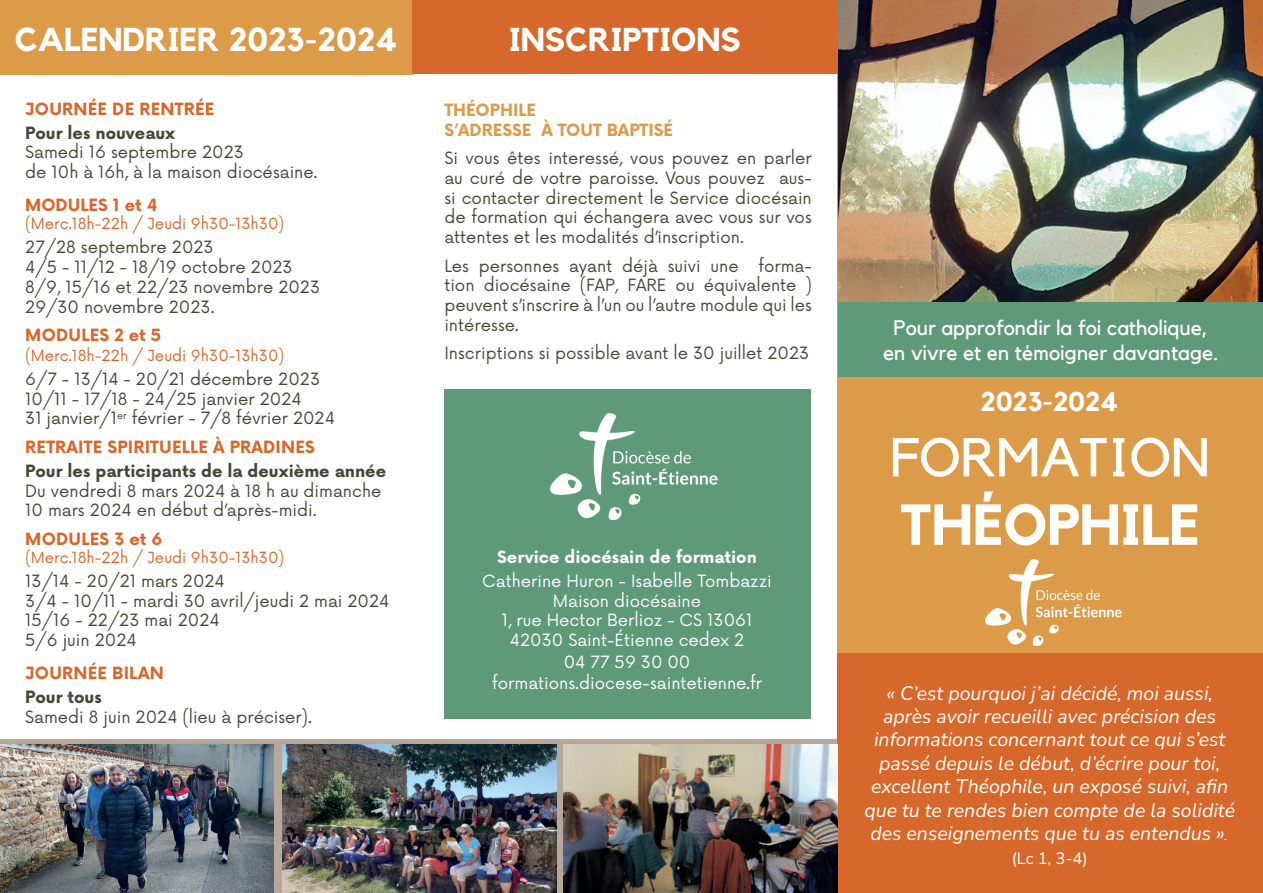
<style>
.page{position:relative;width:1263px;height:893px;background:#fff}
.page>*{position:absolute;margin:0;border:0;box-sizing:border-box;transform-origin:0 0}
.t1{font:700 57px "Kollektif";color:#fdfef9}
.t2{font:54px "Kollektif";color:#fdfef9}
.t3{font:45px "Trade Gothic LT Bold Cond Twenty";color:#fff}
.t4{font:700 33px "Kollektif";color:#fff}
.t5{font:700 27px "Kollektif";color:#fff}
.t6{font:21px/25.2px "Kollektif";color:#fff;text-align:center}
.t7{font:italic 200 19.5px/23.4px "Nunito";color:#fdfef9;text-align:center}
.t8{font:16.5px/19.8px "Now Alt";color:#474639}
.t9{font:16.5px/19.8px "Now Alt";color:#fff;text-align:center}
.t10{font:700 16.5px "Now Alt";letter-spacing:.01em;color:#d6682c}
.t11{font:700 16.5px "Now Alt";color:#474639}
.t12{font:700 16.5px/19.8px "Now Alt";color:#db9b49}
.t13{font:700 16.5px "Now Alt";color:#fff}
.t14{font:200 16.5px "Nunito";color:#fdfef9}
.t15{font:15px "Now Alt";color:#d6682c}
.s1{font-family:"Dancing Script OT";font-weight:400;font-style:normal}
</style>
<div class="page">
<div style="left:838px;top:0;width:425px;height:893px;background:#db9b49"></div>
<div style="left:838px;top:653px;width:425px;height:240px;background:#d6682c"></div>
<img style="left:838px;top:0;width:425px;height:302px">
<div style="left:838px;top:302px;width:425px;height:74px;background:#5e9979"></div>
<svg style="left:0;top:740px;width:837px;height:153px;background:#aba096"></svg>
<img style="left:0;top:745px;width:274px;height:148px">
<img style="left:282px;top:745px;width:274px;height:148px">
<img style="left:564px;top:745px;width:273px;height:148px">
<img style="left:986px;top:559px;width:135px;height:86px">
<div style="left:0;top:0;width:412px;height:74px;background:#db9b49"></div>
<div style="left:412px;top:1px;width:425px;height:73px;background:#d6682c"></div>
<div style="left:444px;top:389px;width:366px;height:330px;background:#5e9979"></div>
<img style="left:551px;top:414px;width:167px;height:106px">
<h3 class="t3" style="left:116px;top:4px;width:181px">MODALITÉS</h3>
<h3 class="t4" style="left:15px;top:20px;width:384px">CALENDRIER 2023-2024</h3>
<p class="t10" style="left:25px;top:96px;width:191px">JOURNÉE DE RENTRÉE</p>
<p class="t11" style="left:25px;top:120px;width:151px">Pour les nouveaux</p>
<p class="t8" style="left:25px;top:141px;width:294px">Samedi 16 septembre 2023<br>de 10h à 16h, à la maison diocésaine.</p>
<p class="t10" style="left:25px;top:193px;width:134px">MODULES 1 et 4</p>
<p class="t15" style="left:25px;top:212px;width:260px">(Merc.18h-22h / Jeudi 9h30-13h30)</p>
<p class="t8" style="left:25px;top:236px;width:296px">27/28 septembre 2023<br>4/5 - 11/12 - 18/19 octobre 2023<br>8/9, 15/16 et 22/23 novembre 2023<br>29/30 novembre 2023.</p>
<p class="t10" style="left:25px;top:323px;width:137px">MODULES 2 et 5</p>
<p class="t15" style="left:25px;top:343px;width:260px">(Merc.18h-22h / Jeudi 9h30-13h30)</p>
<p class="t8" style="left:25px;top:368px;width:311px">6/7 - 13/14 - 20/21 décembre 2023<br>10/11 - 17/18 - 24/25 janvier 2024<br>31 janvier/1<sup>er</sup> février - 7/8 février 2024</p>
<p class="t10" style="left:25px;top:434px;width:291px">RETRAITE SPIRITUELLE À PRADINES</p>
<p class="t11" style="left:25px;top:459px;width:362px">Pour les participants de la deuxième année</p>
<p class="t8" style="left:25px;top:480px;width:358px">Du vendredi 8 mars 2024 à 18 h au dimanche<br>10 mars 2024 en début d’après-midi.</p>
<p class="t10" style="left:25px;top:526px;width:139px">MODULES 3 et 6</p>
<p class="t15" style="left:25px;top:545px;width:260px">(Merc.18h-22h / Jeudi 9h30-13h30)</p>
<p class="t8" style="left:25px;top:570px;width:366px">13/14 - 20/21 mars 2024<br>3/4 - 10/11 - mardi 30 avril/jeudi 2 mai 2024<br>15/16 - 22/23 mai 2024<br>5/6 juin 2024</p>
<p class="t10" style="left:25px;top:660px;width:140px">JOURNÉE BILAN</p>
<p class="t11" style="left:25px;top:685px;width:78px">Pour tous</p>
<p class="t8" style="left:25px;top:706px;width:288px">Samedi 8 juin 2024 (lieu à préciser).</p>
<h3 class="t4" style="left:509px;top:20px;width:233px">INSCRIPTIONS</h3>
<p class="t12" style="left:444px;top:100px;width:230px">THÉOPHILE<br>S’ADRESSE À TOUT BAPTISÉ</p>
<p class="t8" style="left:444px;top:147px;width:369px;text-align:justify">Si vous êtes interessé, vous pouvez en parler au curé de votre paroisse. Vous pouvez aus&shy;si contacter directement le Service diocésain de formation qui échangera avec vous sur vos attentes et les modalités d’inscription.</p>
<p class="t8" style="left:444px;top:254px;width:369px;text-align:justify">Les personnes ayant déjà suivi une forma&shy;tion diocésaine (FAP, FARE ou équivalente ) peuvent s’inscrire à l’un ou l’autre module qui les intéresse.</p>
<p class="t8" style="left:444px;top:342px;width:366px">Inscriptions si possible avant le 30 juillet 2023</p>
<p class="t13" style="left:497px;top:544px;width:261px">Service diocésain de formation</p>
<p class="t9" style="left:482px;top:570px;width:291px">Catherine Huron - Isabelle Tombazzi<br>Maison diocésaine<br>1, rue Hector Berlioz - CS 13061<br>42030 Saint-Étienne cedex 2</p>
<p class="t9" style="left:492px;top:650px;width:272px;line-height:21.6px">04 77 59 30 00 formations.diocese-saintetienne.fr</p>
<p class="t6" style="left:883px;top:315px;width:337px">Pour approfondir la foi catholique, en vivre et en témoigner davantage.</p>
<h3 class="t5" style="left:980px;top:386px;width:139px">2023-2024</h3>
<h2 class="t2" style="left:890px;top:426px;width:322px">FORMATION</h2>
<h1 class="t1" style="left:900px;top:491px;width:302px">THÉOPHILE</h1>
<p class="t7" style="left:864px;top:680px;width:372px">« C’est pourquoi j’ai décidé, moi aussi, après avoir recueilli avec précision des informations concernant tout ce qui s’est passé depuis le début, d’écrire pour toi, excellent Théophile, un exposé suivi, afin que tu te rendes bien compte de la solidité des enseignements que tu as entendus »<span class="s1">.</span></p>
<p class="t14" style="left:1012px;top:847px;width:77px">(Lc 1, 3-4)</p>
</div>
